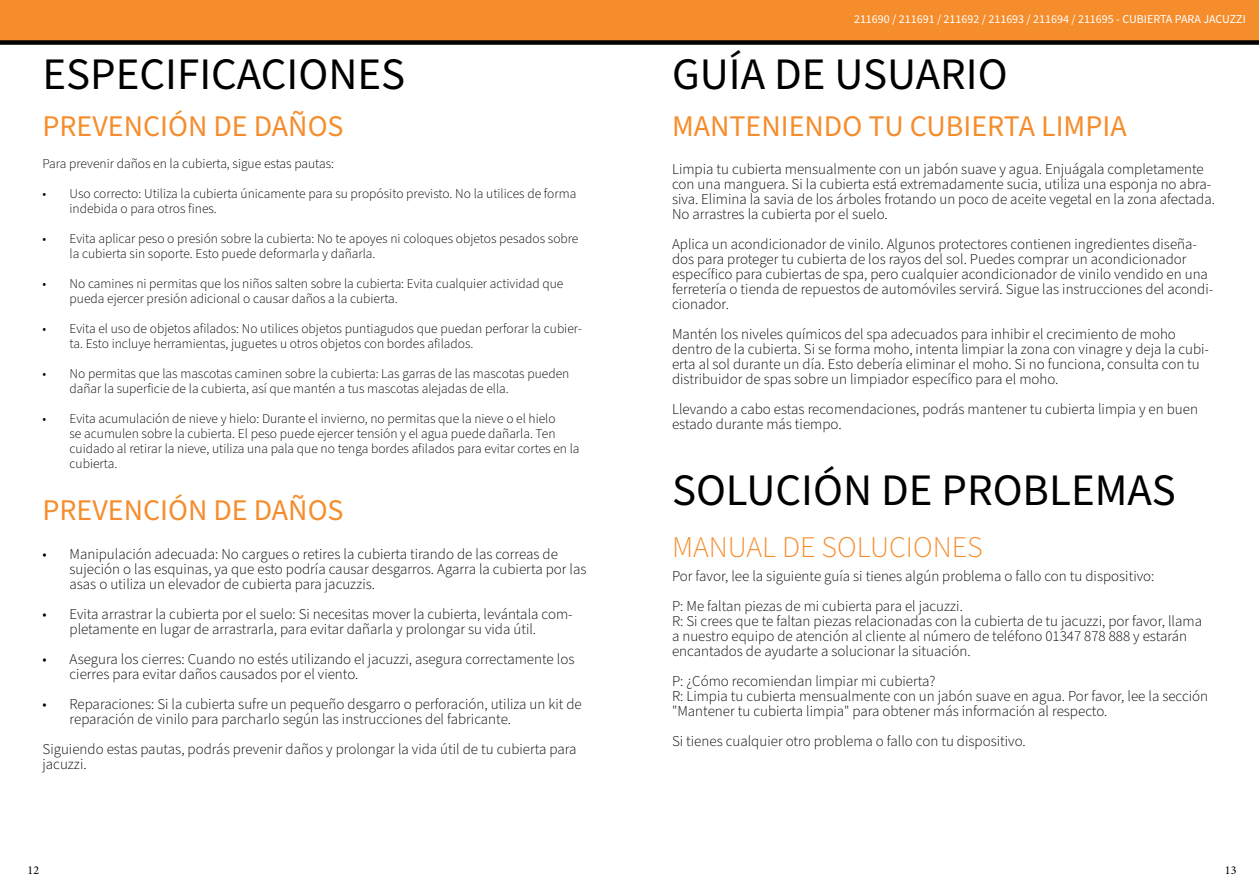
<style>
.page{position:relative;width:1259px;height:893px;background:#fff}
.page>*{position:absolute;margin:0;border:0;box-sizing:border-box;transform-origin:0 0}
.t1{font:45px "Source Sans Pro";color:#000}
.t2{font:30px "Source Sans Pro";color:#f68d2c}
.t3{font:300 30px "Source Sans Pro";color:#f68d2c}
.t4{font:300 15px/15px "Source Sans Pro";color:#000}
.t5{font:300 13.5px/15px "Source Sans Pro";color:#000}
.t6{font:12px "Source Sans Pro";color:#fff}
.t7{font:12px "Minion Pro";color:#000}
</style>
<div class="page">
<div style="left:0;top:0;width:1259px;height:43px;background:#f68d2c"></div>
<div style="left:0;top:40px;width:1259px;height:5px;background:#000"></div>
<p class="t6" style="left:854px;top:11px;width:393px">211690 / 211691 / 211692 / 211693 / 211694 / 211695 - CUBIERTA PARA JACUZZI</p>
<h1 class="t1" style="left:43px;top:44px;width:364px">ESPECIFICACIONES</h1>
<h1 class="t1" style="left:672px;top:44px;width:337px">GUÍA DE USUARIO</h1>
<h2 class="t2" style="left:43px;top:106px;width:303px">PREVENCIÓN DE DAÑOS</h2>
<p class="t5" style="left:43px;top:157px;width:293px">Para prevenir daños en la cubierta, sigue estas pautas:</p>
<p class="t5" style="left:70px;top:187px;width:508px;text-indent:-27px">• Uso correcto: Utiliza la cubierta únicamente para su propósito previsto. No la utilices de forma indebida o para otros fines.</p>
<p class="t5" style="left:70px;top:232px;width:510px;text-indent:-27px">• Evita aplicar peso o presión sobre la cubierta: No te apoyes ni coloques objetos pesados sobre la cubierta sin soporte. Esto puede deformarla y dañarla.</p>
<p class="t5" style="left:70px;top:277px;width:495px;text-indent:-27px">• No camines ni permitas que los niños salten sobre la cubierta: Evita cualquier actividad que pueda ejercer presión adicional o causar daños a la cubierta.</p>
<p class="t5" style="left:70px;top:322px;width:514px;text-indent:-27px">• Evita el uso de objetos afilados: No utilices objetos puntiagudos que puedan perforar la cubier&shy;ta. Esto incluye herramientas, juguetes u otros objetos con bordes afilados.</p>
<p class="t5" style="left:70px;top:367px;width:501px;text-indent:-27px">• No permitas que las mascotas caminen sobre la cubierta: Las garras de las mascotas pueden dañar la superficie de la cubierta, así que mantén a tus mascotas alejadas de ella.</p>
<p class="t5" style="left:70px;top:412px;width:511px;text-indent:-27px">• Evita acumulación de nieve y hielo: Durante el invierno, no permitas que la nieve o el hielo<br>se acumulen sobre la cubierta. El peso puede ejercer tensión y el agua puede dañarla. Ten cuidado al retirar la nieve, utiliza una pala que no tenga bordes afilados para evitar cortes en la cubierta.</p>
<h2 class="t2" style="left:43px;top:490px;width:303px">PREVENCIÓN DE DAÑOS</h2>
<p class="t4" style="left:70px;top:547px;width:518px;text-indent:-27px">• Manipulación adecuada: No cargues o retires la cubierta tirando de las correas de sujeción o las esquinas, ya que esto podría causar desgarros. Agarra la cubierta por las asas o utiliza un elevador de cubierta para jacuzzis.</p>
<p class="t4" style="left:70px;top:607px;width:504px;text-indent:-27px">• Evita arrastrar la cubierta por el suelo: Si necesitas mover la cubierta, levántala com&shy;pletamente en lugar de arrastrarla, para evitar dañarla y prolongar su vida útil.</p>
<p class="t4" style="left:70px;top:652px;width:506px;text-indent:-27px">• Asegura los cierres: Cuando no estés utilizando el jacuzzi, asegura correctamente los cierres para evitar daños causados por el viento.</p>
<p class="t4" style="left:70px;top:697px;width:514px;text-indent:-27px">• Reparaciones: Si la cubierta sufre un pequeño desgarro o perforación, utiliza un kit de reparación de vinilo para parcharlo según las instrucciones del fabricante.</p>
<p class="t4" style="left:43px;top:742px;width:535px">Siguiendo estas pautas, podrás prevenir daños y prolongar la vida útil de tu cubierta para jacuzzi.</p>
<h2 class="t2" style="left:672px;top:106px;width:456px">MANTENIENDO TU CUBIERTA LIMPIA</h2>
<p class="t4" style="left:672px;top:161px;width:544px">Limpia tu cubierta mensualmente con un jabón suave y agua. Enjuágala completamente con una manguera. Si la cubierta está extremadamente sucia, utiliza una esponja no abra&shy;siva. Elimina la savia de los árboles frotando un poco de aceite vegetal en la zona afectada.<br>No arrastres la cubierta por el suelo.</p>
<p class="t4" style="left:672px;top:236px;width:543px">Aplica un acondicionador de vinilo. Algunos protectores contienen ingredientes diseña&shy;dos para proteger tu cubierta de los rayos del sol. Puedes comprar un acondicionador específico para cubiertas de spa, pero cualquier acondicionador de vinilo vendido en una ferretería o tienda de repuestos de automóviles servirá. Sigue las instrucciones del acondi&shy;cionador.</p>
<p class="t4" style="left:672px;top:326px;width:538px">Mantén los niveles químicos del spa adecuados para inhibir el crecimiento de moho dentro de la cubierta. Si se forma moho, intenta limpiar la zona con vinagre y deja la cubi&shy;erta al sol durante un día. Esto debería eliminar el moho. Si no funciona, consulta con tu distribuidor de spas sobre un limpiador específico para el moho.</p>
<p class="t4" style="left:672px;top:401px;width:527px">Llevando a cabo estas recomendaciones, podrás mantener tu cubierta limpia y en buen estado durante más tiempo.</p>
<h1 class="t1" style="left:672px;top:460px;width:505px">SOLUCIÓN DE PROBLEMAS</h1>
<h2 class="t3" style="left:672px;top:527px;width:312px">MANUAL DE SOLUCIONES</h2>
<p class="t4" style="left:672px;top:561px;width:484px;line-height:30px">Por favor, lee la siguiente guía si tienes algún problema o fallo con tu dispositivo:<br>P: Me faltan piezas de mi cubierta para el jacuzzi.</p>
<p class="t4" style="left:672px;top:614px;width:531px">R: Si crees que te faltan piezas relacionadas con la cubierta de tu jacuzzi, por favor, llama a nuestro equipo de atención al cliente al número de teléfono 01347 878 888 y estarán encantados de ayudarte a solucionar la situación.</p>
<p class="t4" style="left:672px;top:674px;width:538px">P: ¿Cómo recomiendan limpiar mi cubierta?<br>R: Limpia tu cubierta mensualmente con un jabón suave en agua. Por favor, lee la sección "Mantener tu cubierta limpia" para obtener más información al respecto.</p>
<p class="t4" style="left:672px;top:734px;width:355px">Si tienes cualquier otro problema o fallo con tu dispositivo.</p>
<p class="t7" style="left:28px;top:862px;width:13px">12</p>
<p class="t7" style="left:1225px;top:862px;width:13px">13</p>
</div>
